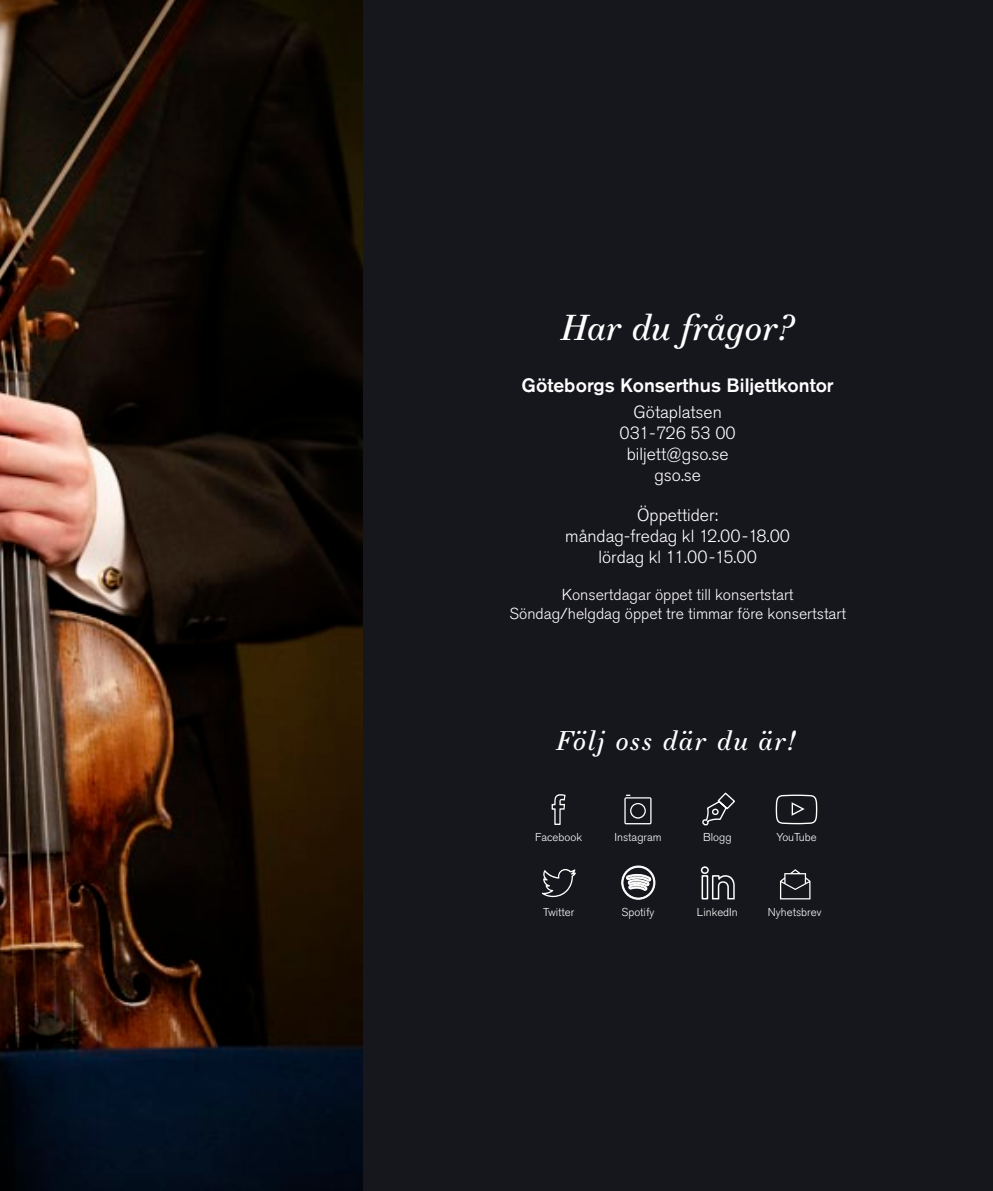
<style>
.page{position:relative;width:993px;height:1191px;background:#fff}
.page>*{position:absolute;margin:0;border:0;box-sizing:border-box;transform-origin:0 0}
.t1{font:italic 35px "Essonnes Text";color:#fff}
.t2{font:italic 26.25px "Essonnes Text";letter-spacing:.06em;color:#fff}
.t3{font:500 19.25px "Akzidenz Grotesk Std";color:#fff}
.t4{font:300 17.5px/21px "Akzidenz Grotesk Std";color:#fff;text-align:center}
.t5{font:300 15.75px "Akzidenz Grotesk Std";color:#fff}
.t6{font:300 11.38px "Akzidenz Grotesk Std";color:#fff}
</style>
<div class="page">
<div style="left:339px;top:0;width:653px;height:1191px;background:#16161d"></div>
<svg style="left:541px;top:869px;width:35px;height:28px"></svg>
<svg style="left:780px;top:869px;width:30px;height:30px"></svg>
<svg style="left:775px;top:794px;width:42px;height:31px"></svg>
<svg style="left:702px;top:792px;width:33px;height:34px"></svg>
<svg style="left:624px;top:794px;width:27px;height:30px"></svg>
<svg style="left:551px;top:794px;width:14px;height:31px"></svg>
<svg style="left:621px;top:866px;width:34px;height:33px"></svg>
<svg style="left:700px;top:866px;width:34px;height:33px"></svg>
<img style="left:0;top:0;width:362px;height:1191px">
<p class="t1" style="left:561px;top:302px;width:234px">Har du frågor?</p>
<p class="t3" style="left:521px;top:373px;width:313px">Göteborgs Konserthus Biljettkontor</p>
<p class="t4" style="left:619px;top:401px;width:118px">Götaplatsen<br>031-726 53 00</p>
<p class="t4" style="left:626px;top:443px;width:103px">biljett@gso.se</p>
<p class="t4" style="left:654px;top:464px;width:48px">gso.se</p>
<p class="t4" style="left:637px;top:504px;width:82px">Öppettider:</p>
<p class="t4" style="left:565px;top:525px;width:226px">måndag-fredag kl 12.00-18.00</p>
<p class="t4" style="left:598px;top:546px;width:160px">lördag kl 11.00-15.00</p>
<p class="t5" style="left:561px;top:586px;width:233px">Konsertdagar öppet till konsertstart</p>
<p class="t5" style="left:509px;top:605px;width:338px">Söndag/helgdag öppet tre timmar före konsertstart</p>
<p class="t2" style="left:556px;top:721px;width:240px">Följ oss där du är!</p>
<p class="t6" style="left:535px;top:831px;width:48px">Facebook</p>
<p class="t6" style="left:614px;top:831px;width:48px">Instagram</p>
<p class="t6" style="left:703px;top:831px;width:30px">Blogg</p>
<p class="t6" style="left:776px;top:831px;width:42px">YouTube</p>
<p class="t6" style="left:543px;top:905px;width:33px">Twitter</p>
<p class="t6" style="left:621px;top:905px;width:34px">Spotify</p>
<p class="t6" style="left:696px;top:905px;width:42px">LinkedIn</p>
<p class="t6" style="left:767px;top:905px;width:55px">Nyhetsbrev</p>
</div>
